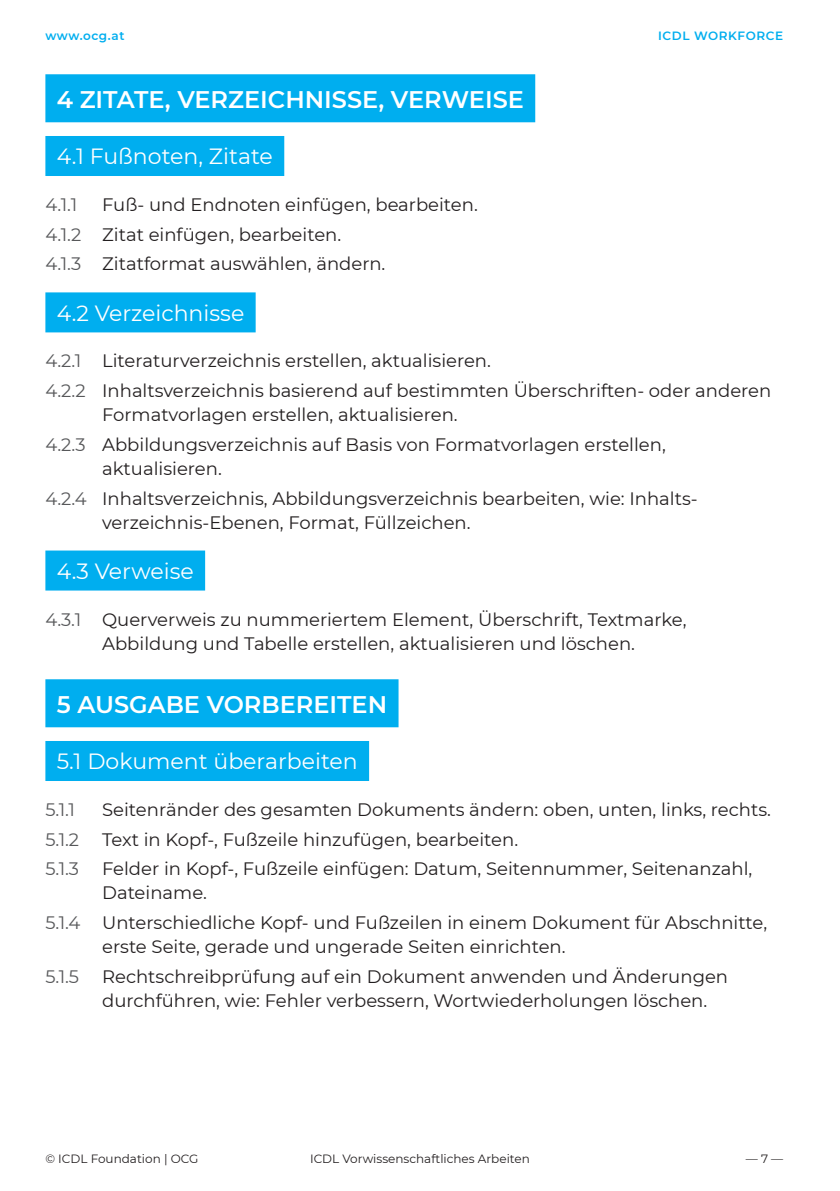
<style>
.page{position:relative;width:840px;height:1191px;background:#fff}
.page>*{position:absolute;margin:0;border:0;box-sizing:border-box;transform-origin:0 0}
.H3_Kapitelüberschrif{font:600 24px "Montserrat";color:#fff}
.H4_Skill_Set{font:22px "Montserrat";color:#fff}
.Fliesstext_schwarz_9{font:18px/24px "Montserrat";color:#231f20}
.Fliesstext_schwarz_9-2{font:18px "Montserrat";color:#57585a}
.t1{font:12px "Montserrat";color:#231f20}
.t2{font:600 12px "Montserrat";letter-spacing:.05em;color:#00aeef}
.s1{color:#57585a}
</style>
<div class="page">
<div style="left:45px;top:74px;width:490px;height:48px;background:#00aeef"></div>
<div style="left:45px;top:136px;width:239px;height:40px;background:#00aeef"></div>
<div style="left:45px;top:292px;width:210px;height:40px;background:#00aeef"></div>
<div style="left:45px;top:550px;width:160px;height:40px;background:#00aeef"></div>
<div style="left:45px;top:679px;width:353px;height:48px;background:#00aeef"></div>
<div style="left:45px;top:741px;width:324px;height:40px;background:#00aeef"></div>
<p class="t2" style="left:45px;top:27px;width:81px">www.ocg.at</p>
<p class="t2" style="left:657px;top:27px;width:127px">ICDL WORKFORCE</p>
<p class="H3_Kapitelüberschrif" style="left:57px;top:83px;width:468px">4 ZITATE, VERZEICHNISSE, VERWEISE</p>
<p class="H4_Skill_Set" style="left:57px;top:141px;width:217px">4.1 Fußnoten, Zitate</p>
<p class="Fliesstext_schwarz_9-2" style="left:45px;top:192px;width:33px">4.1.1</p>
<p class="Fliesstext_schwarz_9" style="left:102px;top:192px;width:377px">Fuß- und Endnoten einfügen, bearbeiten.</p>
<p class="Fliesstext_schwarz_9" style="left:45px;top:222px;width:297px"><span class="s1">4.1.2</span> Zitat einfügen, bearbeiten.</p>
<p class="Fliesstext_schwarz_9" style="left:45px;top:251px;width:341px"><span class="s1">4.1.3</span> Zitatformat auswählen, ändern.</p>
<p class="H4_Skill_Set" style="left:57px;top:298px;width:189px">4.2 Verzeichnisse</p>
<p class="Fliesstext_schwarz_9" style="left:45px;top:348px;width:447px"><span class="s1">4.2.1</span> Literaturverzeichnis erstellen, aktualisieren.</p>
<p class="Fliesstext_schwarz_9" style="left:102px;top:378px;width:670px;text-indent:-57px"><span class="s1">4.2.2</span> Inhaltsverzeichnis basierend auf bestimmten Überschriften- oder anderen<br>Formatvorlagen erstellen, aktualisieren.</p>
<p class="Fliesstext_schwarz_9" style="left:102px;top:432px;width:565px;text-indent:-57px"><span class="s1">4.2.3</span> Abbildungsverzeichnis auf Basis von Formatvorlagen erstellen, aktualisieren.</p>
<p class="Fliesstext_schwarz_9" style="left:102px;top:485px;width:596px;text-indent:-57px"><span class="s1">4.2.4</span> Inhaltsverzeichnis, Abbildungsverzeichnis bearbeiten, wie: Inhalts&shy;verzeichnis-Ebenen, Format, Füllzeichen.</p>
<p class="H4_Skill_Set" style="left:57px;top:556px;width:138px">4.3 Verweise</p>
<p class="Fliesstext_schwarz_9" style="left:45px;top:606px;width:642px;text-align:center"><span class="s1">4.3.1</span> Querverweis zu nummeriertem Element, Überschrift, Textmarke,<br>Abbildung und Tabelle erstellen, aktualisieren und löschen.</p>
<p class="H3_Kapitelüberschrif" style="left:57px;top:688px;width:332px">5 AUSGABE VORBEREITEN</p>
<p class="H4_Skill_Set" style="left:57px;top:746px;width:302px">5.1 Dokument überarbeiten</p>
<p class="Fliesstext_schwarz_9-2" style="left:45px;top:797px;width:31px">5.1.1</p>
<p class="Fliesstext_schwarz_9" style="left:102px;top:797px;width:670px">Seitenränder des gesamten Dokuments ändern: oben, unten, links, rechts.</p>
<p class="Fliesstext_schwarz_9-2" style="left:45px;top:827px;width:35px">5.1.2</p>
<p class="Fliesstext_schwarz_9" style="left:102px;top:826px;width:417px">Text in Kopf-, Fußzeile hinzufügen, bearbeiten.</p>
<p class="Fliesstext_schwarz_9-2" style="left:45px;top:856px;width:35px">5.1.3</p>
<p class="Fliesstext_schwarz_9" style="left:102px;top:856px;width:651px">Felder in Kopf-, Fußzeile einfügen: Datum, Seitennummer, Seitenanzahl,<br>Dateiname.</p>
<p class="Fliesstext_schwarz_9" style="left:102px;top:910px;width:666px;text-indent:-57px"><span class="s1">5.1.4</span> Unterschiedliche Kopf- und Fußzeilen in einem Dokument für Abschnitte, erste Seite, gerade und ungerade Seiten einrichten.</p>
<p class="Fliesstext_schwarz_9-2" style="left:45px;top:964px;width:35px">5.1.5</p>
<p class="Fliesstext_schwarz_9" style="left:102px;top:963px;width:627px">Rechtschreibprüfung auf ein Dokument anwenden und Änderungen durchführen, wie: Fehler verbessern, Wortwiederholungen löschen.</p>
<p class="t1" style="left:45px;top:1150px;width:154px">© ICDL Foundation | OCG</p>
<p class="t1" style="left:310px;top:1150px;width:221px">ICDL Vorwissenschaftliches Arbeiten</p>
<p class="t1" style="left:745px;top:1150px;width:39px">— 7 —</p>
</div>
